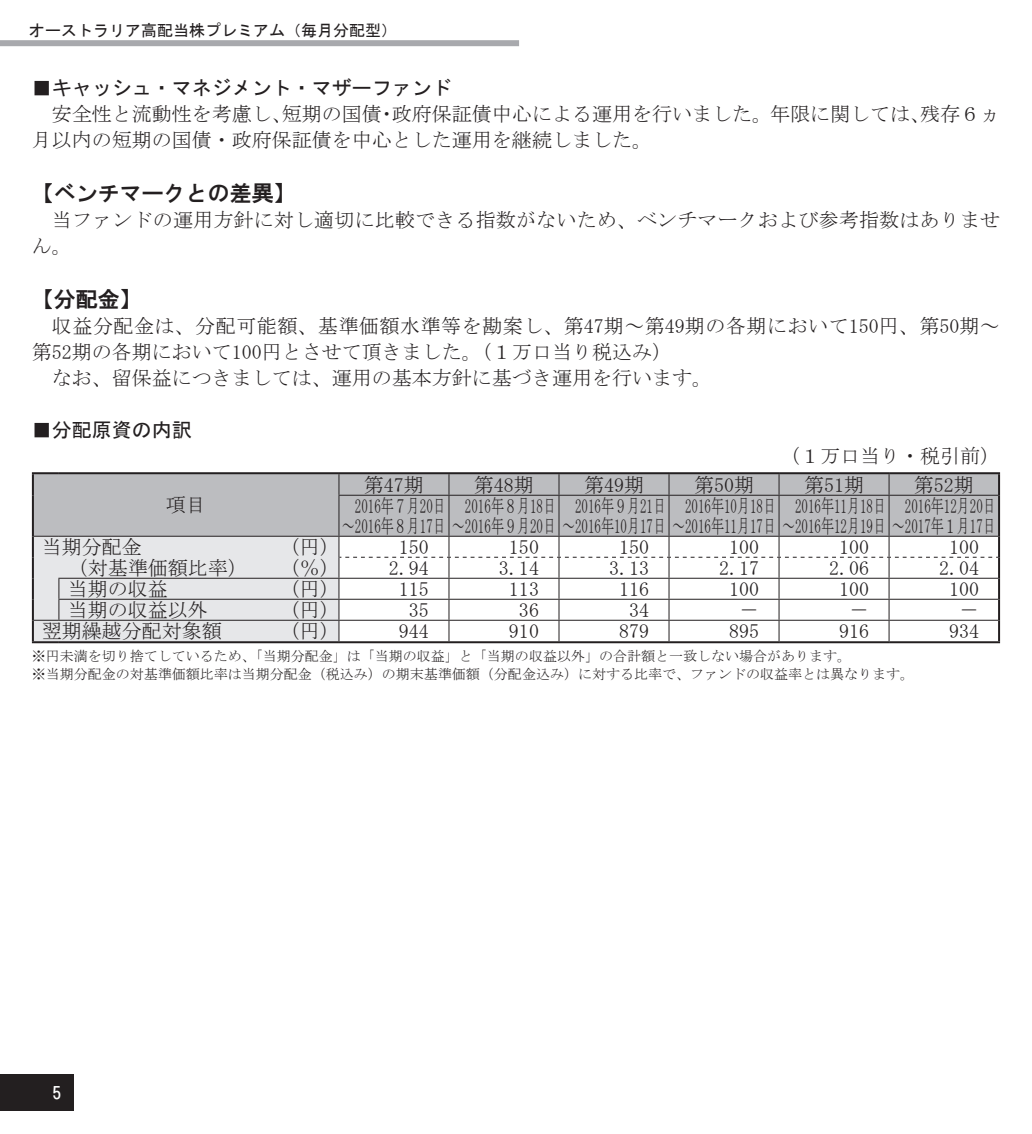
<style>
.page{position:relative;width:1032px;height:1134px;background:#fff}
.page>*{position:absolute;margin:0;border:0;box-sizing:border-box;transform-origin:0 0}
.t1{font:22px "HGS Gothic E";color:#231f20}
.t2{font:20px/20.6px "MS Mincho";color:#231f20}
.t3{font:20px "MS Mincho";letter-spacing:.025em;color:#231f20}
.t4{font:20px "MS Gothic";color:#231f20}
.t5{font:16.6px "HGS Gothic E";color:#fff}
.t6{font:16px "MS Gothic";color:#231f20}
.t7{font:14px/18px "MS Mincho";color:#231f20}
</style>
<div class="page">
<div style="left:0;top:1074px;width:74px;height:37px;background:#231f20"></div>
<div style="left:0;top:40px;width:519px;height:6px;background:#a8a9ad"></div>
<div style="left:34px;top:474px;width:964px;height:62px;background:#bcbdc0"></div>
<hr style="left:32px;top:472px;width:27px;height:2px;background:#231f20">
<hr style="left:32px;top:474px;width:2px;height:21px;background:#231f20">
<hr style="left:59px;top:472px;width:280px;height:2px;background:#231f20">
<hr style="left:339px;top:472px;width:110px;height:2px;background:#231f20">
<hr style="left:449px;top:472px;width:110px;height:2px;background:#231f20">
<hr style="left:559px;top:472px;width:110px;height:2px;background:#231f20">
<hr style="left:669px;top:472px;width:110px;height:2px;background:#231f20">
<hr style="left:779px;top:472px;width:110px;height:2px;background:#231f20">
<hr style="left:889px;top:472px;width:111px;height:2px;background:#231f20">
<hr style="left:998px;top:474px;width:2px;height:21px;background:#231f20">
<hr style="left:32px;top:495px;width:2px;height:41px;background:#231f20">
<hr style="left:998px;top:495px;width:2px;height:41px;background:#231f20">
<hr style="left:32px;top:536px;width:2px;height:21px;background:#231f20">
<hr style="left:998px;top:536px;width:2px;height:21px;background:#231f20">
<hr style="left:32px;top:557px;width:2px;height:21px;background:#231f20">
<hr style="left:998px;top:557px;width:2px;height:21px;background:#231f20">
<hr style="left:32px;top:578px;width:2px;height:21px;background:#231f20">
<hr style="left:998px;top:578px;width:2px;height:21px;background:#231f20">
<hr style="left:32px;top:599px;width:2px;height:21px;background:#231f20">
<hr style="left:998px;top:599px;width:2px;height:21px;background:#231f20">
<hr style="left:32px;top:620px;width:2px;height:21px;background:#231f20">
<hr style="left:998px;top:620px;width:2px;height:21px;background:#231f20">
<hr style="left:32px;top:641px;width:27px;height:2px;background:#231f20">
<hr style="left:59px;top:641px;width:280px;height:2px;background:#231f20">
<hr style="left:339px;top:641px;width:110px;height:2px;background:#231f20">
<hr style="left:449px;top:641px;width:110px;height:2px;background:#231f20">
<hr style="left:559px;top:641px;width:110px;height:2px;background:#231f20">
<hr style="left:669px;top:641px;width:110px;height:2px;background:#231f20">
<hr style="left:779px;top:641px;width:110px;height:2px;background:#231f20">
<hr style="left:889px;top:641px;width:111px;height:2px;background:#231f20">
<svg style="left:338px;top:474px;width:1px;height:21px"></svg>
<svg style="left:448px;top:474px;width:1px;height:21px"></svg>
<svg style="left:558px;top:474px;width:1px;height:21px"></svg>
<svg style="left:668px;top:474px;width:1px;height:21px"></svg>
<svg style="left:778px;top:474px;width:1px;height:21px"></svg>
<svg style="left:888px;top:474px;width:1px;height:21px"></svg>
<hr style="left:338px;top:495px;width:111px;height:1px;background:#231f20">
<hr style="left:338px;top:496px;width:1px;height:40px;background:#231f20">
<hr style="left:449px;top:495px;width:110px;height:1px;background:#231f20">
<hr style="left:448px;top:496px;width:1px;height:40px;background:#231f20">
<hr style="left:559px;top:495px;width:110px;height:1px;background:#231f20">
<hr style="left:558px;top:496px;width:1px;height:40px;background:#231f20">
<hr style="left:669px;top:495px;width:110px;height:1px;background:#231f20">
<hr style="left:668px;top:496px;width:1px;height:40px;background:#231f20">
<hr style="left:779px;top:495px;width:110px;height:1px;background:#231f20">
<hr style="left:778px;top:496px;width:1px;height:40px;background:#231f20">
<hr style="left:889px;top:495px;width:109px;height:1px;background:#231f20">
<hr style="left:888px;top:496px;width:1px;height:40px;background:#231f20">
<svg style="left:33px;top:536px;width:965px;height:106px"></svg>
<p class="t6" style="left:29px;top:23px;width:369px">オーストラリア高配当株プレミアム（毎月分配型）</p>
<p class="t4" style="left:32px;top:78px;width:422px">■キャッシュ・マネジメント・マザーファンド</p>
<p class="t2" style="left:32px;top:101px;width:969px;line-height:26px;text-indent:20px">安全性と流動性を考慮し、短期の国債・政府保証債中心による運用を行いました。年限に関しては、残存６ヵ月以内の短期の国債・政府保証債を中心とした運用を継続しました。</p>
<p class="t1" style="left:32px;top:182px;width:266px">【ベンチマークとの差異】</p>
<p class="t2" style="left:32px;top:207px;width:970px;line-height:26px;text-indent:20px">当ファンドの運用方針に対し適切に比較できる指数がないため、ベンチマークおよび参考指数はありません。</p>
<p class="t1" style="left:32px;top:288px;width:111px">【分配金】</p>
<p class="t3" style="left:52px;top:316px;width:949px">収益分配金は、分配可能額、基準価額水準等を勘案し、第47期～第49期の各期において150円、第50期～</p>
<p class="t2" style="left:32px;top:342px;width:641px">第52期の各期において100円とさせて頂きました。（１万口当り税込み）</p>
<p class="t2" style="left:52px;top:368px;width:661px">なお、留保益につきましては、運用の基本方針に基づき運用を行います。</p>
<p class="t4" style="left:32px;top:420px;width:161px">■分配原資の内訳</p>
<p class="t2" style="left:780px;top:446px;width:221px">（１万口当り・税引前）</p>
<p class="t2" style="left:166px;top:495px;width:41px">項目</p>
<p class="t2" style="left:342px;top:474px;width:655px;text-indent:572px">第52期　2016年７月20日　2016年８月18日　2016年９月21日　2016年10月18日　2016年11月18日　2016年12月20日～2016年８月17日～2016年９月20日～2016年10月17日～2016年11月17日～2016年12月19日～2017年１月17日</p>
<p class="t2" style="left:364px;top:474px;width:61px">第47期</p>
<p class="t2" style="left:474px;top:474px;width:61px">第48期</p>
<p class="t2" style="left:584px;top:474px;width:61px">第49期</p>
<p class="t2" style="left:694px;top:474px;width:61px">第50期</p>
<p class="t2" style="left:804px;top:474px;width:61px">第51期</p>
<p class="t2" style="left:42px;top:537px;width:101px">当期分配金</p>
<p class="t2" style="left:280px;top:537px;width:61px">（円）</p>
<p class="t2" style="left:399px;top:536px;width:31px">150</p>
<p class="t2" style="left:509px;top:536px;width:31px">150</p>
<p class="t2" style="left:619px;top:536px;width:31px">150</p>
<p class="t2" style="left:729px;top:536px;width:31px">100</p>
<p class="t2" style="left:839px;top:536px;width:31px">100</p>
<p class="t2" style="left:949px;top:536px;width:31px">100</p>
<p class="t2" style="left:68px;top:557px;width:182px">（対基準価額比率）</p>
<p class="t2" style="left:280px;top:557px;width:61px">（％）</p>
<p class="t2" style="left:389px;top:557px;width:41px">2.94</p>
<p class="t2" style="left:499px;top:557px;width:41px">3.14</p>
<p class="t2" style="left:609px;top:557px;width:41px">3.13</p>
<p class="t2" style="left:719px;top:557px;width:41px">2.17</p>
<p class="t2" style="left:829px;top:557px;width:41px">2.06</p>
<p class="t2" style="left:939px;top:557px;width:41px">2.04</p>
<p class="t2" style="left:68px;top:578px;width:102px">当期の収益</p>
<p class="t2" style="left:280px;top:578px;width:61px">（円）</p>
<p class="t2" style="left:399px;top:578px;width:31px">115</p>
<p class="t2" style="left:509px;top:578px;width:31px">113</p>
<p class="t2" style="left:619px;top:578px;width:31px">116</p>
<p class="t2" style="left:729px;top:578px;width:31px">100</p>
<p class="t2" style="left:839px;top:578px;width:31px">100</p>
<p class="t2" style="left:949px;top:578px;width:31px">100</p>
<p class="t2" style="left:68px;top:599px;width:142px">当期の収益以外</p>
<p class="t2" style="left:280px;top:599px;width:61px">（円）</p>
<p class="t2" style="left:409px;top:599px;width:21px">35</p>
<p class="t2" style="left:519px;top:599px;width:21px">36</p>
<p class="t2" style="left:629px;top:599px;width:21px">34</p>
<p class="t2" style="left:739px;top:599px;width:21px">－</p>
<p class="t2" style="left:849px;top:599px;width:21px">－</p>
<p class="t2" style="left:959px;top:599px;width:21px">－</p>
<p class="t2" style="left:42px;top:621px;width:181px">翌期繰越分配対象額</p>
<p class="t2" style="left:280px;top:621px;width:61px">（円）</p>
<p class="t2" style="left:399px;top:621px;width:31px">944</p>
<p class="t2" style="left:509px;top:621px;width:31px">910</p>
<p class="t2" style="left:619px;top:621px;width:31px">879</p>
<p class="t2" style="left:729px;top:621px;width:31px">895</p>
<p class="t2" style="left:839px;top:621px;width:31px">916</p>
<p class="t2" style="left:949px;top:621px;width:31px">934</p>
<p class="t7" style="left:32px;top:647px;width:883px">※円未満を切り捨てしているため、「当期分配金」は「当期の収益」と「当期の収益以外」の合計額と一致しない場合があります。<br>※当期分配金の対基準価額比率は当期分配金（税込み）の期末基準価額（分配金込み）に対する比率で、ファンドの収益率とは異なります。</p>
<p class="t5" style="left:52px;top:1085px;width:11px">5</p>
</div>
